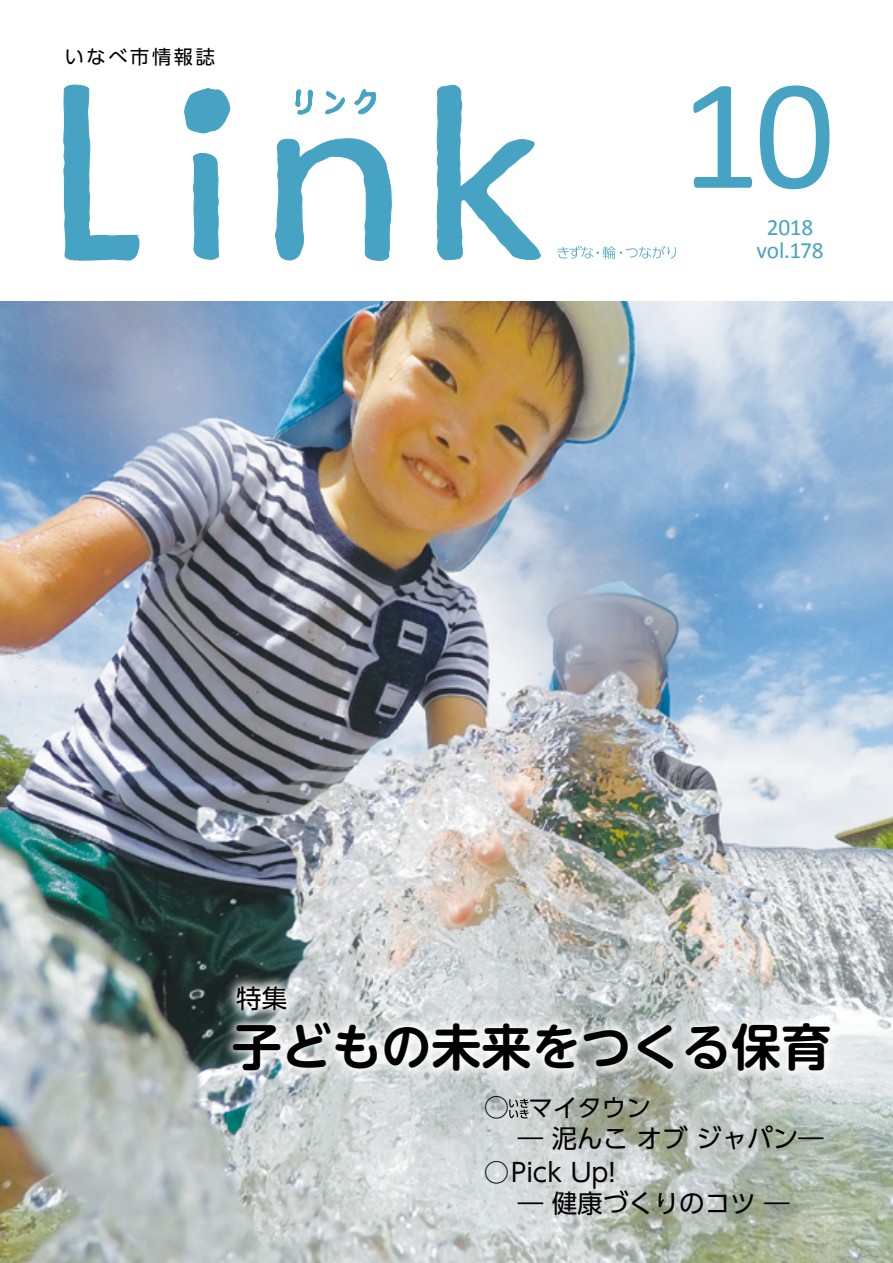
<style>
.page{position:relative;width:893px;height:1263px;background:#fff}
.page>*{position:absolute;margin:0;border:0;box-sizing:border-box;transform-origin:0 0}
.t1{font:159.45px "Calibri";color:#47a3c3}
.t2{font:700 49.95px "UD Shin M Go Pro De";color:#000}
.t3{font:25.5px/30.8px "UD Shin Go Pro";color:#000}
.t4{font:24.45px "UD Shin Go Pro";color:#000}
.t5{font:23.4px/23.4px "Calibri";letter-spacing:-.015em;color:#47a3c3;text-align:center}
.t6{font:19.2px "UD Shin Go Pro";letter-spacing:.14em;color:#000}
.s1{font-size:25.5px}
</style>
<div class="page">
<img style="left:0;top:302px;width:893px;height:961px">
<svg style="left:63px;top:84px;width:77px;height:177px"></svg>
<svg style="left:193px;top:153px;width:26px;height:107px"></svg>
<svg style="left:184px;top:88px;width:46px;height:46px"></svg>
<svg style="left:295px;top:89px;width:18px;height:26px"></svg>
<svg style="left:325px;top:91px;width:20px;height:24px"></svg>
<svg style="left:354px;top:89px;width:23px;height:25px"></svg>
<svg style="left:275px;top:138px;width:117px;height:123px"></svg>
<svg style="left:437px;top:85px;width:104px;height:175px"></svg>
<svg style="left:557px;top:246px;width:119px;height:13px"></svg>
<svg style="left:509px;top:1099px;width:20px;height:19px"></svg>
<svg style="left:224px;top:973px;width:75px;height:38px"></svg>
<svg style="left:222px;top:1011px;width:619px;height:73px"></svg>
<p class="t6" style="left:65px;top:41px;width:152px">いなべ市情報誌</p>
<h1 class="t1" style="left:680px;top:34px;width:157px">10</h1>
<p class="t5" style="left:757px;top:215px;width:69px">2018 vol.178</p>
<p class="t3" style="left:236px;top:982px;width:53px">特集</p>
<h2 class="t2" style="left:232px;top:1006px;width:601px">子どもの未来をつくる保育</h2>
<p class="t4" style="left:484px;top:1088px;width:169px"><span class="s1">○</span> マイタウン</p>
<p class="t3" style="left:518px;top:1122px;width:308px">― 泥んこ オブ ジャパン―</p>
<p class="t3" style="left:518px;top:1156px;width:274px;text-indent:-34px">○Pick Up!<br>― 健康づくりのコツ ―</p>
</div>
